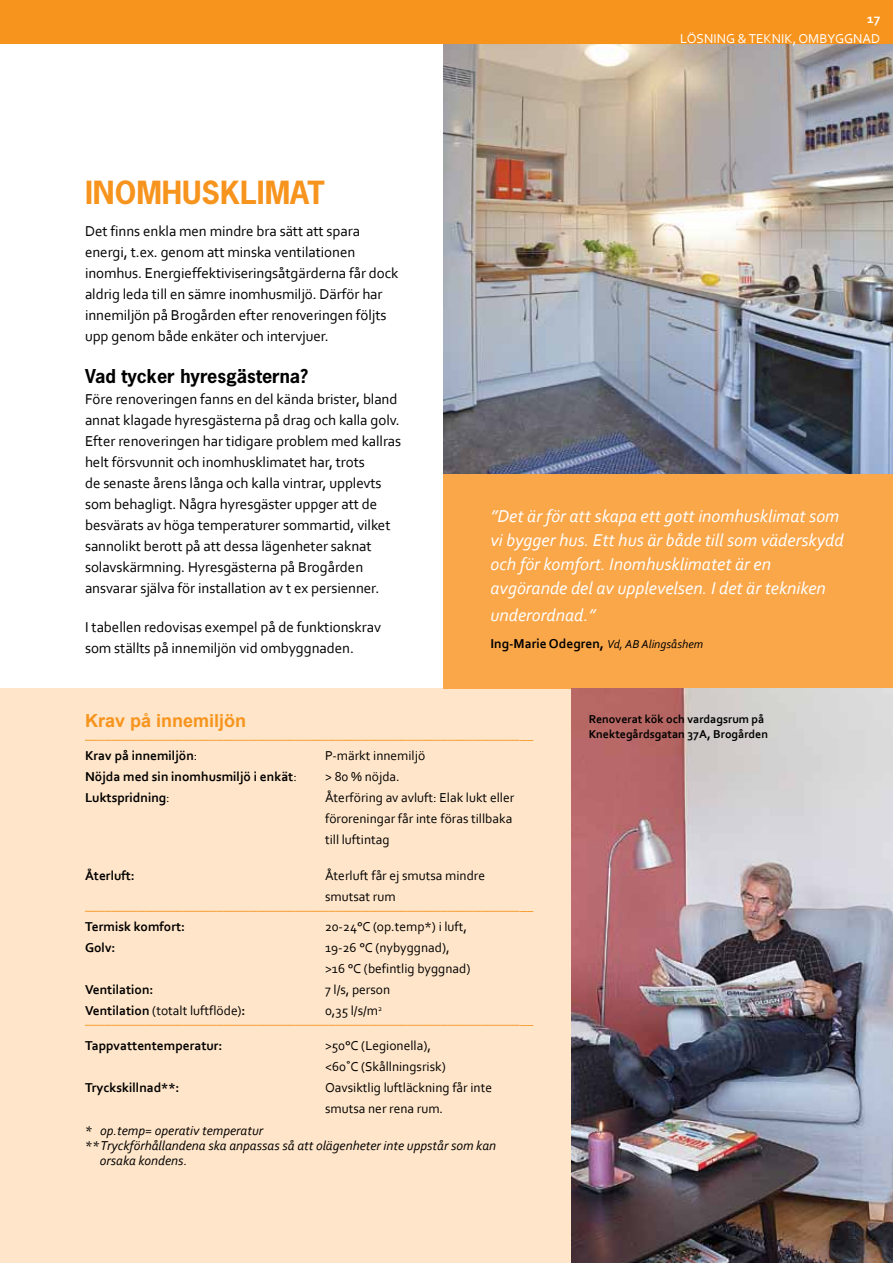
<style>
.page{position:relative;width:893px;height:1263px;background:#fff}
.page>*{position:absolute;margin:0;border:0;box-sizing:border-box;transform-origin:0 0}
.t1{font:700 30px "News Gothic Std";color:#f7941e}
.t2{font:italic 18px/24px "Corbel";color:#fff}
.t3{font:700 18px "News Gothic Std";color:#000}
.t4{font:700 18px "Arial";color:#f7941e}
.t5{font:15px/21px "Corbel";letter-spacing:-.005em;color:#000}
.t6{font:13.5px/21px "Corbel";color:#000}
.t7{font:13.5px/21px "Corbel";color:#f7941e}
.t8{font:700 13.5px "Corbel";color:#000}
.t9{font:italic 13.5px "Corbel";color:#000}
.t10{font:13.5px "Corbel";color:#fff}
.t11{font:700 13.5px "Corbel";color:#fff}
.t12{font:700 12px/15px "Corbel";color:#000}
.s1{font-weight:400;font-style:italic;font-size:12px}
.s2{font-weight:700}
.s3{font-weight:700;color:#000}
.s4{color:#000}
.s5{font-weight:400}
</style>
<div class="page">
<img style="left:444px;top:43px;width:449px;height:431px">
<div style="left:0;top:689px;width:893px;height:574px;background:#ffe6ca"></div>
<div style="left:444px;top:474px;width:449px;height:215px;background:#faa74a"></div>
<div style="left:0;top:0;width:893px;height:43px;background:#f7941e"></div>
<img style="left:572px;top:688px;width:321px;height:575px">
<p class="t11" style="left:867px;top:10px;width:15px">17</p>
<h1 class="t1" style="left:85px;top:173px;width:241px">INOMHUSKLIMAT</h1>
<p class="t5" style="left:85px;top:220px;width:315px">Det finns enkla men mindre bra sätt att spara energi, t.ex. genom att minska ventilationen inomhus. Energieffektiviseringsåtgärderna får dock aldrig leda till en sämre inomhusmiljö. Därför har innemiljön på Brogården efter renoveringen följts upp genom både enkäter och intervjuer.</p>
<p class="t3" style="left:85px;top:364px;width:225px">Vad tycker hyresgästerna?</p>
<p class="t5" style="left:85px;top:388px;width:318px">Före renoveringen fanns en del kända brister, bland annat klagade hyresgästerna på drag och kalla golv.<br>Efter renoveringen har tidigare problem med kallras helt försvunnit och inomhusklimatet har, trots<br>de senaste årens långa och kalla vintrar, upplevts som behagligt. Några hyresgäster uppger att de besvärats av höga temperaturer sommartid, vilket sannolikt berott på att dessa lägenheter saknat solavskärmning. Hyresgästerna på Brogården ansvarar själva för installation av t ex persienner.</p>
<p class="t5" style="left:85px;top:616px;width:297px">I tabellen redovisas exempel på de funktionskrav som ställts på innemiljön vid ombyggnaden.</p>
<p class="t10" style="left:680px;top:31px;width:201px">LÖSNING &amp; TEKNIK, OMBYGGNAD</p>
<p class="t2" style="left:490px;top:504px;width:355px">”Det är för att skapa ett gott inomhusklimat som vi bygger hus. Ett hus är både till som väderskydd och för komfort. Inomhusklimatet är en avgörande del av upplevelsen. I det är tekniken</p>
<p class="t2" style="left:490px;top:602px;width:107px">underordnad.”</p>
<p class="t8" style="left:490px;top:635px;width:214px">Ing-Marie Odegren, <span class="s1">Vd, AB Alingsåshem</span></p>
<p class="t4" style="left:85px;top:709px;width:163px">Krav på innemiljön</p>
<p class="t7" style="left:85px;top:724px;width:450px">__________________________________________________________________<span class="s2">__<br></span><span class="s3">Krav på innemiljön</span><span class="s4">:</span></p>
<p class="t6" style="left:325px;top:745px;width:102px">P-märkt innemiljö</p>
<p class="t8" style="left:85px;top:768px;width:213px">Nöjda med sin inomhusmiljö i enkät<span class="s5">:</span></p>
<p class="t6" style="left:325px;top:766px;width:76px">&gt; 80 % nöjda.</p>
<p class="t8" style="left:85px;top:789px;width:86px">Luktspridning<span class="s5">:</span></p>
<p class="t6" style="left:325px;top:787px;width:191px">Återföring av avluft: Elak lukt eller föroreningar får inte föras tillbaka till luftintag</p>
<p class="t8" style="left:85px;top:867px;width:51px">Återluft:</p>
<p class="t6" style="left:325px;top:865px;width:162px">Återluft får ej smutsa mindre smutsat rum</p>
<p class="t7" style="left:85px;top:895px;width:450px">__________________________________________________________________<span class="s2">__<br></span><span class="s3">Termisk komfort:</span></p>
<p class="t6" style="left:325px;top:916px;width:144px">20-24°C (op.temp*) i luft,</p>
<p class="t8" style="left:85px;top:939px;width:32px">Golv:</p>
<p class="t6" style="left:325px;top:937px;width:147px">19-26 °C (nybyggnad), &gt;16 °C (befintlig byggnad)</p>
<p class="t8" style="left:85px;top:981px;width:70px">Ventilation:</p>
<p class="t6" style="left:325px;top:979px;width:67px">7 l/s, person</p>
<p class="t6" style="left:85px;top:1000px;width:162px"><span class="s2">Ventilation</span> (totalt luftflöde)<span class="s2">:</span></p>
<p class="t6" style="left:325px;top:1000px;width:59px">0,35 l/s/m<sup>2</sup></p>
<p class="t7" style="left:85px;top:1006px;width:450px;line-height:25.5px">__________________________________________________________________<span class="s2">__<br></span><span class="s3">Tappvattentemperatur:</span></p>
<p class="t6" style="left:325px;top:1034px;width:122px">&gt;50°C (Legionella), &lt;60˚C (Skållningsrisk)</p>
<p class="t8" style="left:85px;top:1079px;width:96px">Tryckskillnad**:</p>
<p class="t6" style="left:325px;top:1076px;width:169px">Oavsiktlig luftläckning får inte smutsa ner rena rum.</p>
<p class="t9" style="left:85px;top:1122px;width:180px">* op.temp= operativ temperatur</p>
<p class="t9" style="left:85px;top:1137px;width:413px">** Tryckförhållandena ska anpassas så att olägenheter inte uppstår som kan</p>
<p class="t9" style="left:100px;top:1152px;width:89px">orsaka kondens.</p>
<p class="t12" style="left:589px;top:712px;width:181px">Renoverat kök och vardagsrum på<br>Knektegårdsgatan 37A, Brogården</p>
</div>
